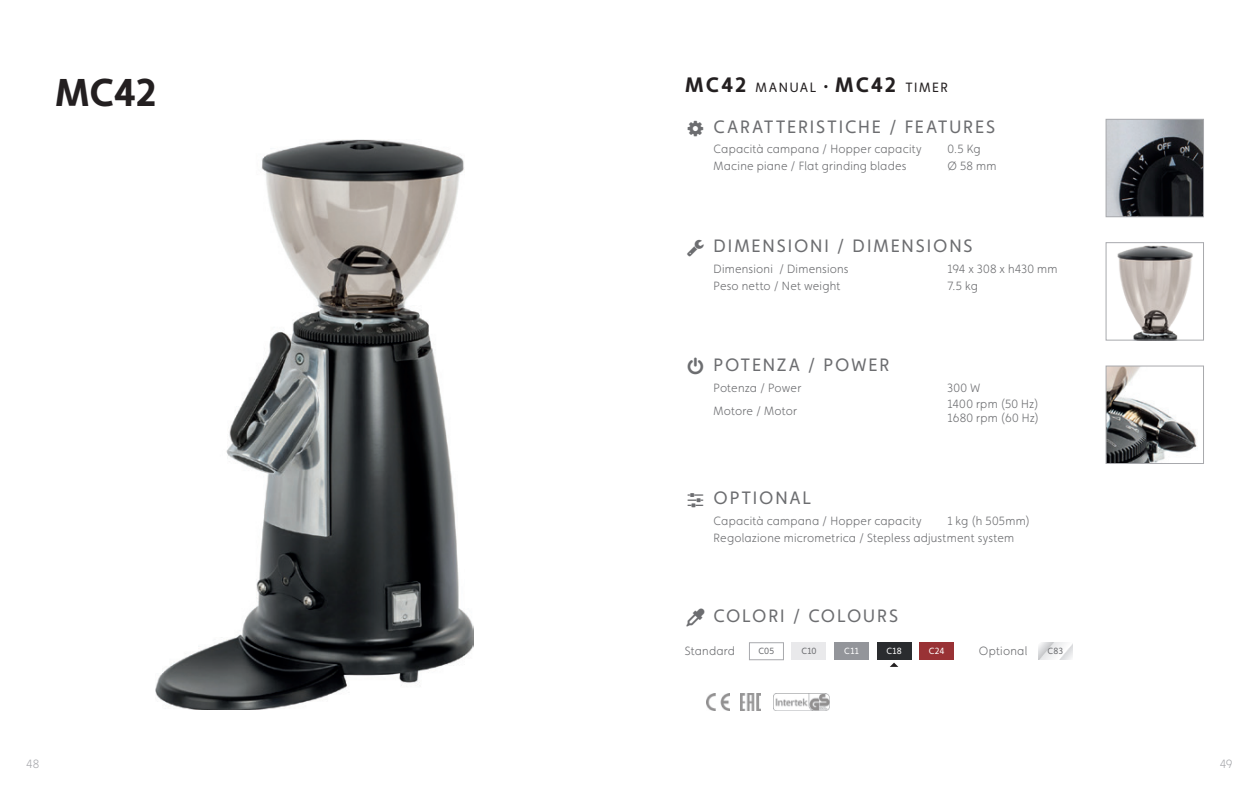
<style>
.page{position:relative;width:1259px;height:787px;background:#fff}
.page>*{position:absolute;margin:0;border:0;box-sizing:border-box;transform-origin:0 0}
.t1{font:700 39px "Faricy New";color:#231f20}
.t2{font:18px "Faricy New";letter-spacing:.105em;color:#6c6d70}
.t3{font:13.5px "Faricy New";letter-spacing:.11em;color:#231f20}
.t4{font:300 12px/14.4px "Faricy New";letter-spacing:.02em;color:#6c6d70}
.t5{font:300 12px "Faricy New";color:#a8a9ad}
.t6{font:9px "Faricy New";letter-spacing:.02em;color:#6c6d70}
.t7{font:9px "Faricy New";letter-spacing:.025em;color:#fff}
.s1{font-weight:700;font-size:21px}
</style>
<div class="page">
<img style="left:155px;top:140px;width:319px;height:570px">
<img style="left:1108px;top:368px;width:89px;height:93px">
<div style="left:1106px;top:366px;width:97px;height:97px;border:1px solid #a8a9ad"></div>
<img style="left:1117px;top:245px;width:76px;height:93px">
<div style="left:1106px;top:242px;width:97px;height:98px;border:1px solid #a8a9ad"></div>
<img style="left:1108px;top:121px;width:93px;height:94px">
<div style="left:1106px;top:119px;width:97px;height:98px;border:1px solid #a8a9ad"></div>
<img style="left:706px;top:693px;width:24px;height:17px">
<img style="left:773px;top:693px;width:56px;height:17px">
<img style="left:740px;top:693px;width:20px;height:17px">
<div style="left:749px;top:642px;width:34px;height:18px;border:1px solid #a8a9ad"></div>
<div style="left:792px;top:642px;width:34px;height:17px;background:#e9e9eb"></div>
<div style="left:834px;top:642px;width:34px;height:17px;background:#93959a"></div>
<div style="left:877px;top:642px;width:34px;height:17px;background:#2a2c2f"></div>
<div style="left:919px;top:642px;width:34px;height:17px;background:#993235"></div>
<svg style="left:1038px;top:642px;width:34px;height:17px"></svg>
<svg style="left:890px;top:662px;width:8px;height:5px"></svg>
<h1 class="t1" style="left:55px;top:69px;width:103px">MC42</h1>
<p class="t3" style="left:685px;top:80px;width:264px"><span class="s1">MC42</span> MANUAL <span class="s1">· MC42</span> TIMER</p>
<h2 class="t2" style="left:713px;top:116px;width:283px">CARATTERISTICHE / FEATURES</h2>
<p class="t4" style="left:713px;top:142px;width:210px">Capacità campana / Hopper capacity</p>
<p class="t4" style="left:947px;top:142px;width:35px">0.5 Kg</p>
<p class="t4" style="left:713px;top:159px;width:194px">Macine piane / Flat grinding blades</p>
<p class="t4" style="left:947px;top:159px;width:50px">Ø 58 mm</p>
<h2 class="t2" style="left:713px;top:235px;width:261px">DIMENSIONI / DIMENSIONS</h2>
<p class="t4" style="left:713px;top:261px;width:136px">Dimensioni / Dimensions</p>
<p class="t4" style="left:947px;top:261px;width:111px">194 x 308 x h430 mm</p>
<p class="t4" style="left:713px;top:278px;width:128px">Peso netto / Net weight</p>
<p class="t4" style="left:947px;top:278px;width:32px">7.5 kg</p>
<h2 class="t2" style="left:713px;top:354px;width:177px">POTENZA / POWER</h2>
<p class="t4" style="left:713px;top:380px;width:89px">Potenza / Power</p>
<p class="t4" style="left:947px;top:380px;width:35px">300 W</p>
<p class="t4" style="left:713px;top:403px;width:85px">Motore / Motor</p>
<p class="t4" style="left:947px;top:396px;width:93px">1400 rpm (50 Hz)<br>1680 rpm (60 Hz)</p>
<h2 class="t2" style="left:713px;top:487px;width:99px">OPTIONAL</h2>
<p class="t4" style="left:713px;top:513px;width:210px">Capacità campana / Hopper capacity</p>
<p class="t4" style="left:713px;top:512px;width:318px;line-height:17px;text-indent:234px">1 kg (h 505mm)<br>Regolazione micrometrica / Stepless adjustment system</p>
<h2 class="t2" style="left:713px;top:605px;width:186px">COLORI / COLOURS</h2>
<p class="t4" style="left:685px;top:643px;width:52px">Standard</p>
<p class="t6" style="left:758px;top:646px;width:17px">C05</p>
<p class="t6" style="left:801px;top:646px;width:17px">C10</p>
<p class="t7" style="left:844px;top:646px;width:16px">C11</p>
<p class="t7" style="left:886px;top:646px;width:17px">C18</p>
<p class="t7" style="left:928px;top:646px;width:17px">C24</p>
<p class="t4" style="left:979px;top:643px;width:50px">Optional</p>
<p class="t6" style="left:1047px;top:646px;width:17px">C83</p>
<p class="t5" style="left:26px;top:757px;width:15px">48</p>
<p class="t5" style="left:1219px;top:757px;width:14px">49</p>
</div>
